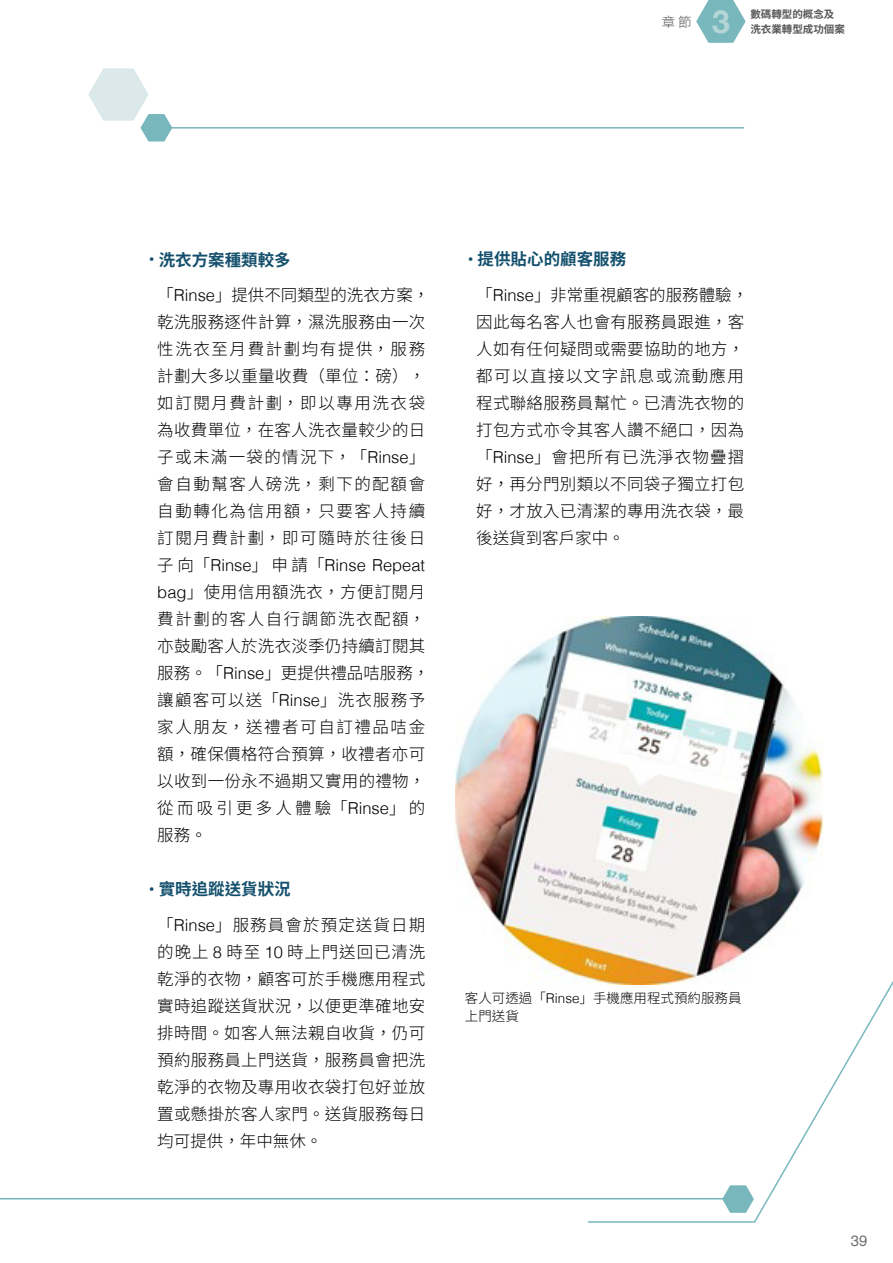
<style>
.page{position:relative;width:893px;height:1263px;background:#fff}
.page>*{position:absolute;margin:0;border:0;box-sizing:border-box;transform-origin:0 0}
.t1{font:700 31.8px "Helvetica Neue";color:#b5d5d7}
.t2{font:300 16.5px/27px "Source Han Sans HK";letter-spacing:.02em;color:#000;text-align:justify}
.t3{font:300 16.5px/27px "Source Han Sans HK";letter-spacing:.04em;color:#000}
.t4{font:300 16.5px/35.5px "Source Han Sans HK";color:#000}
.t5{font:300 16.5px/35.5px "Source Han Sans HK";letter-spacing:.065em;color:#000}
.t6{font:300 16.5px "Helvetica";color:#000}
.t7{font:15px "Helvetica";color:#727171}
.t8{font:300 13.5px/18px "Source Han Sans HK";color:#000}
.t9{font:300 13.5px "Source Han Sans HK";color:#595757}
.t10{font:700 10.5px "Source Han Sans HK";color:#595757}
.s1{font-family:"Helvetica";font-weight:700;color:#14506d}
.s2{font-weight:700;color:#14506d}
.s3{font-family:"Helvetica"}
.s4{font-family:"Source Han Sans HK"}
</style>
<div class="page">
<img style="left:455px;top:617px;width:368px;height:367px">
<svg style="left:88px;top:68px;width:84px;height:74px"></svg>
<hr style="left:156px;top:127px;width:588px;height:2px;background:#78b8bd">
<svg style="left:0;top:1198px;width:586px;height:2px"></svg>
<svg style="left:586px;top:925px;width:307px;height:298px"></svg>
<svg style="left:696px;top:0;width:50px;height:43px"></svg>
<div style="left:713px;top:10px;width:16px;height:24px;background:#78b8bd"></div>
<p class="t9" style="left:662px;top:14px;width:31px">章 節</p>
<h1 class="t1" style="left:712px;top:-3px;width:19px">3</h1>
<p class="t10" style="left:750px;top:8px;width:85px">數碼轉型的概念及</p>
<p class="t10" style="left:750px;top:23px;width:96px">洗衣業轉型成功個案</p>
<p class="t4" style="left:157px;top:242px;width:273px;text-indent:-8px"><span class="s1">•</span> <span class="s2">洗衣方案種類較多<br></span>「<span class="s3">Rinse</span>」提供不同類型的洗衣方案，</p>
<p class="t2" style="left:157px;top:309px;width:269px">乾洗服務逐件計算，濕洗服務由一次性洗衣至月費計劃均有提供，服務計劃大多以重量收費（單位：磅），如訂閱月費計劃，即以專用洗衣袋為收費單位，在客人洗衣量較少的日子或未滿一袋的情況下，「<span class="s3">Rinse</span>」會自動幫客人磅洗，剩下的配額會自動轉化為信用額，只要客人持續訂閱月費計劃，即可隨時於往後日</p>
<p class="t6" style="left:157px;top:551px;width:269px"><span class="s4">子向「</span>Rinse<span class="s4">」申請「</span>Rinse Repeat</p>
<p class="t3" style="left:157px;top:579px;width:273px"><span class="s3">bag</span>」使用信用額洗衣，方便訂閱月費計劃的客人自行調節洗衣配額，亦鼓勵客人於洗衣淡季仍持續訂閱其服務。「<span class="s3">Rinse</span>」更提供禮品咭服務，讓顧客可以送「<span class="s3">Rinse</span>」洗衣服務予家人朋友，送禮者可自訂禮品咭金額，確保價格符合預算，收禮者亦可以收到一份永不過期又實用的禮物，從而吸引更多人體驗「<span class="s3">Rinse</span>」的服務。</p>
<p class="t5" style="left:157px;top:872px;width:269px;text-indent:-8px"><span class="s1">•</span> <span class="s2">實時追蹤送貨狀況<br></span>「<span class="s3">Rinse</span>」服務員會於預定送貨日期</p>
<p class="t2" style="left:157px;top:938px;width:269px">的晚上 <span class="s3">8</span> 時至 <span class="s3">10</span> 時上門送回已清洗乾淨的衣物，顧客可於手機應用程式實時追蹤送貨狀況，以便更準確地安排時間。如客人無法親自收貨，仍可預約服務員上門送貨，服務員會把洗乾淨的衣物及專用收衣袋打包好並放置或懸掛於客人家門。送貨服務每日均可提供，年中無休。</p>
<p class="t4" style="left:476px;top:242px;width:273px;text-indent:-8px"><span class="s1">•</span> <span class="s2">提供貼心的顧客服務<br></span>「<span class="s3">Rinse</span>」非常重視顧客的服務體驗，</p>
<p class="t2" style="left:476px;top:309px;width:269px">因此每名客人也會有服務員跟進，客人如有任何疑問或需要協助的地方，都可以直接以文字訊息或流動應用程式聯絡服務員幫忙。已清洗衣物的打包方式亦令其客人讚不絕口，因為「<span class="s3">Rinse</span>」會把所有已洗淨衣物疊摺好，再分門別類以不同袋子獨立打包好，才放入已清潔的專用洗衣袋，最後送貨到客戶家中。</p>
<p class="t8" style="left:465px;top:989px;width:278px">客人可透過「<span class="s3">Rinse</span>」手機應用程式預約服務員上門送貨</p>
<p class="t7" style="left:851px;top:1229px;width:18px">39</p>
</div>
